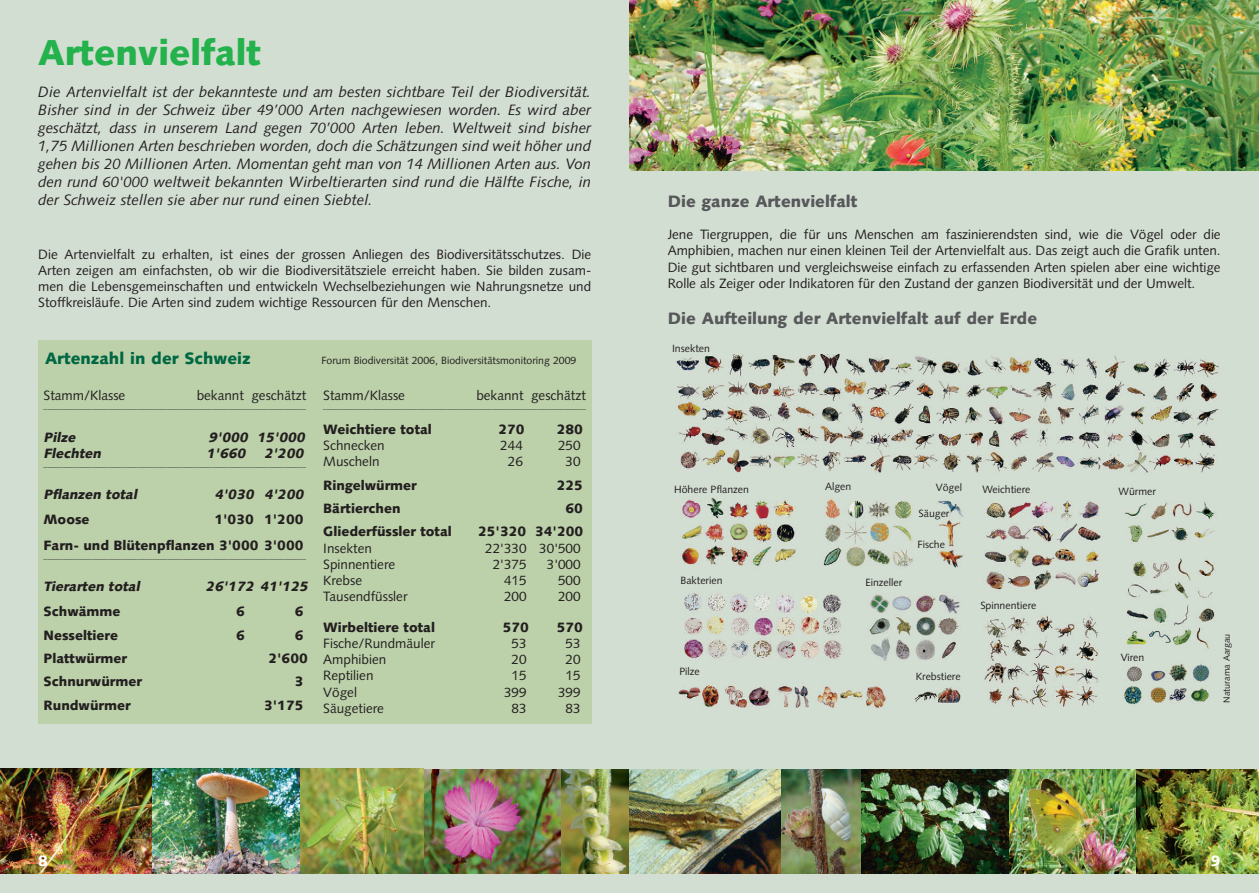
<style>
.page{position:relative;width:1259px;height:893px;background:#d3ded3}
.page>*{position:absolute;margin:0;border:0;box-sizing:border-box;transform-origin:0 0}
.t1{font:900 36px "Syntax LT";color:#23b24b}
.t2{font:900 16.5px "Syntax LT";color:#57585a}
.t3{font:900 16.5px "Syntax LT";color:#006743}
.t4{font:italic 15px/18px "Syntax LT";color:#231f20;text-align:justify}
.t5{font:900 15px "Syntax LT";color:#fff}
.t6{font:13.5px/16.2px "Syntax LT";color:#231f20;text-align:justify}
.t7{font:900 13.5px/25.2px "Syntax LT";color:#231f20;text-align:right}
.t8{font:italic 900 13.5px "Syntax LT";color:#231f20}
.t9{font:10.5px "Syntax LT";color:#231f20}
.t10{font:9px "Syntax LT";letter-spacing:-.005em;color:#231f20}
.t11{font:7.5px "Syntax LT";color:#231f20}
</style>
<div class="page">
<img style="left:1008px;top:769px;width:128px;height:104px">
<img style="left:629px;top:0;width:630px;height:170px">
<img style="left:0;top:769px;width:300px;height:104px">
<img style="left:860px;top:769px;width:148px;height:104px">
<img style="left:780px;top:769px;width:80px;height:104px">
<img style="left:561px;top:769px;width:68px;height:104px">
<img style="left:423px;top:769px;width:138px;height:104px">
<img style="left:1136px;top:769px;width:123px;height:104px">
<img style="left:300px;top:769px;width:123px;height:104px">
<img style="left:629px;top:769px;width:151px;height:104px">
<img style="left:676px;top:354px;width:544px;height:354px">
<div style="left:38px;top:340px;width:553px;height:383px;background:#bcd1a9"></div>
<h1 class="t1" style="left:38px;top:31px;width:224px">Artenvielfalt</h1>
<p class="t4" style="left:38px;top:82px;width:554px">Die Artenvielfalt ist der bekannteste und am besten sichtbare Teil der Biodiversität.<br>Bisher sind in der Schweiz über 49’000 Arten nachgewiesen worden. Es wird aber geschätzt, dass in unserem Land gegen 70’000 Arten leben. Weltweit sind bisher 1,75 Millionen Arten beschrieben worden, doch die Schätzungen sind weit höher und gehen bis 20 Millionen Arten. Momentan geht man von 14 Millionen Arten aus. Von den rund 60'000 weltweit bekannten Wirbeltierarten sind rund die Hälfte Fische, in der Schweiz stellen sie aber nur rund einen Siebtel.</p>
<p class="t6" style="left:38px;top:246px;width:554px">Die Artenvielfalt zu erhalten, ist eines der grossen Anliegen des Biodiversitätsschutzes. Die Arten zeigen am einfachsten, ob wir die Biodiversitätsziele erreicht haben. Sie bilden zusam&shy;men die Lebensgemeinschaften und entwickeln Wechselbeziehungen wie Nahrungsnetze und Stoffkreisläufe. Die Arten sind zudem wichtige Ressourcen für den Menschen.</p>
<p class="t3" style="left:45px;top:348px;width:207px">Artenzahl in der Schweiz</p>
<p class="t9" style="left:321px;top:354px;width:257px">Forum Biodiversität 2006, Biodiversitätsmonitoring 2009</p>
<p class="t6" style="left:44px;top:387px;width:83px">Stamm/Klasse</p>
<p class="t6" style="left:197px;top:387px;width:111px">bekannt geschätzt</p>
<p class="t11" style="left:44px;top:402px;width:264px">______________________________________________________________________</p>
<p class="t8" style="left:44px;top:429px;width:36px">Pilze</p>
<p class="t8" style="left:208px;top:429px;width:101px">9'000 15'000</p>
<p class="t8" style="left:44px;top:445px;width:62px">Flechten</p>
<p class="t8" style="left:206px;top:445px;width:102px">1'660 2'200</p>
<p class="t11" style="left:44px;top:460px;width:264px">______________________________________________________________________</p>
<p class="t8" style="left:44px;top:487px;width:98px">Pflanzen total</p>
<p class="t8" style="left:214px;top:487px;width:93px">4'030 4'200</p>
<p class="t7" style="left:44px;top:507px;width:47px">Moose</p>
<p class="t6" style="left:323px;top:387px;width:83px">Stamm/Klasse</p>
<p class="t6" style="left:476px;top:387px;width:111px">bekannt geschätzt</p>
<p class="t11" style="left:323px;top:401px;width:264px">______________________________________________________________________</p>
<p class="t7" style="left:323px;top:416px;width:110px">Weichtiere total</p>
<p class="t7" style="left:498px;top:416px;width:28px">270</p>
<p class="t7" style="left:557px;top:416px;width:28px">280</p>
<p class="t6" style="left:323px;top:437px;width:63px">Schnecken</p>
<p class="t6" style="left:500px;top:437px;width:24px">244</p>
<p class="t6" style="left:558px;top:437px;width:24px">250</p>
<p class="t6" style="left:323px;top:453px;width:58px">Muscheln</p>
<p class="t6" style="left:508px;top:453px;width:17px">26</p>
<p class="t6" style="left:565px;top:453px;width:17px">30</p>
<p class="t7" style="left:323px;top:472px;width:95px">Ringelwürmer</p>
<p class="t7" style="left:557px;top:472px;width:28px">225</p>
<p class="t7" style="left:323px;top:496px;width:79px">Bärtierchen</p>
<p class="t7" style="left:565px;top:496px;width:19px">60</p>
<p class="t7" style="left:323px;top:519px;width:130px">Gliederfüssler total</p>
<p class="t7" style="left:478px;top:519px;width:107px">25'320 34'200</p>
<p class="t6" style="left:323px;top:540px;width:50px">Insekten</p>
<p class="t6" style="left:485px;top:540px;width:97px">22'330 30'500</p>
<p class="t6" style="left:323px;top:556px;width:73px">Spinnentiere</p>
<p class="t6" style="left:493px;top:556px;width:35px">2'375</p>
<p class="t6" style="left:547px;top:556px;width:35px">3'000</p>
<p class="t6" style="left:323px;top:572px;width:40px">Krebse</p>
<p class="t6" style="left:504px;top:572px;width:24px">415</p>
<p class="t6" style="left:558px;top:572px;width:24px">500</p>
<p class="t6" style="left:323px;top:588px;width:86px">Tausendfüssler</p>
<p class="t6" style="left:504px;top:588px;width:24px">200</p>
<p class="t6" style="left:558px;top:588px;width:24px">200</p>
<p class="t7" style="left:323px;top:614px;width:113px">Wirbeltiere total</p>
<p class="t7" style="left:503px;top:614px;width:28px">570</p>
<p class="t7" style="left:557px;top:614px;width:28px">570</p>
<p class="t6" style="left:323px;top:635px;width:113px">Fische/Rundmäuler</p>
<p class="t6" style="left:511px;top:635px;width:17px">53</p>
<p class="t6" style="left:565px;top:635px;width:17px">53</p>
<p class="t6" style="left:323px;top:651px;width:65px">Amphibien</p>
<p class="t6" style="left:511px;top:651px;width:17px">20</p>
<p class="t6" style="left:565px;top:651px;width:17px">20</p>
<p class="t6" style="left:323px;top:668px;width:52px">Reptilien</p>
<p class="t6" style="left:511px;top:668px;width:17px">15</p>
<p class="t6" style="left:565px;top:668px;width:17px">15</p>
<p class="t6" style="left:323px;top:684px;width:35px">Vögel</p>
<p class="t6" style="left:504px;top:684px;width:24px">399</p>
<p class="t6" style="left:558px;top:684px;width:24px">399</p>
<p class="t6" style="left:323px;top:700px;width:62px">Säugetiere</p>
<p class="t6" style="left:511px;top:700px;width:17px">83</p>
<p class="t6" style="left:565px;top:700px;width:17px">83</p>
<p class="t7" style="left:44px;top:507px;width:261px">1'030 1'200<br>Farn- und Blütenpflanzen 3'000 3'000</p>
<p class="t11" style="left:44px;top:552px;width:264px">______________________________________________________________________</p>
<p class="t8" style="left:44px;top:578px;width:100px">Tierarten total</p>
<p class="t8" style="left:206px;top:578px;width:107px">26'172 41'125</p>
<p class="t7" style="left:44px;top:599px;width:78px">Schwämme</p>
<p class="t7" style="left:236px;top:599px;width:10px">6</p>
<p class="t7" style="left:295px;top:599px;width:10px">6</p>
<p class="t7" style="left:44px;top:622px;width:76px">Nesseltiere</p>
<p class="t7" style="left:236px;top:622px;width:10px">6</p>
<p class="t7" style="left:295px;top:622px;width:10px">6</p>
<p class="t7" style="left:44px;top:646px;width:85px">Plattwürmer</p>
<p class="t7" style="left:268px;top:646px;width:41px">2'600</p>
<p class="t7" style="left:44px;top:669px;width:100px">Schnurwürmer</p>
<p class="t7" style="left:295px;top:669px;width:10px">3</p>
<p class="t7" style="left:44px;top:693px;width:88px">Rundwürmer</p>
<p class="t7" style="left:264px;top:693px;width:41px">3'175</p>
<p class="t2" style="left:668px;top:191px;width:191px">Die ganze Artenvielfalt</p>
<p class="t6" style="left:668px;top:227px;width:554px">Jene Tiergruppen, die für uns Menschen am faszinierendsten sind, wie die Vögel oder die Amphibien, machen nur einen kleinen Teil der Artenvielfalt aus. Das zeigt auch die Grafik unten.<br>Die gut sichtbaren und vergleichsweise einfach zu erfassenden Arten spielen aber eine wichtige Rolle als Zeiger oder Indikatoren für den Zustand der ganzen Biodiversität und der Umwelt.</p>
<p class="t2" style="left:668px;top:308px;width:371px">Die Aufteilung der Artenvielfalt auf der Erde</p>
<p class="t9" style="left:672px;top:342px;width:39px">Insekten</p>
<p class="t9" style="left:674px;top:483px;width:76px">Höhere Pflanzen</p>
<p class="t9" style="left:825px;top:480px;width:28px">Algen</p>
<p class="t9" style="left:935px;top:481px;width:28px">Vögel</p>
<p class="t9" style="left:918px;top:507px;width:32px">Säuger</p>
<p class="t9" style="left:982px;top:483px;width:49px">Weichtiere</p>
<p class="t9" style="left:1118px;top:485px;width:39px">Würmer</p>
<p class="t9" style="left:917px;top:538px;width:29px">Fische</p>
<p class="t9" style="left:680px;top:574px;width:43px">Bakterien</p>
<p class="t9" style="left:865px;top:576px;width:38px">Einzeller</p>
<p class="t9" style="left:980px;top:599px;width:57px">Spinnentiere</p>
<p class="t9" style="left:679px;top:666px;width:22px">Pilze</p>
<p class="t9" style="left:916px;top:670px;width:46px">Krebstiere</p>
<p class="t9" style="left:1120px;top:651px;width:25px">Viren</p>
<p class="t10" style="left:1221px;top:703px;width:71px;rotate:-90deg">Naturama Aargau</p>
<p class="t5" style="left:38px;top:851px;width:11px">8</p>
<p class="t5" style="left:1210px;top:851px;width:11px">9</p>
</div>
